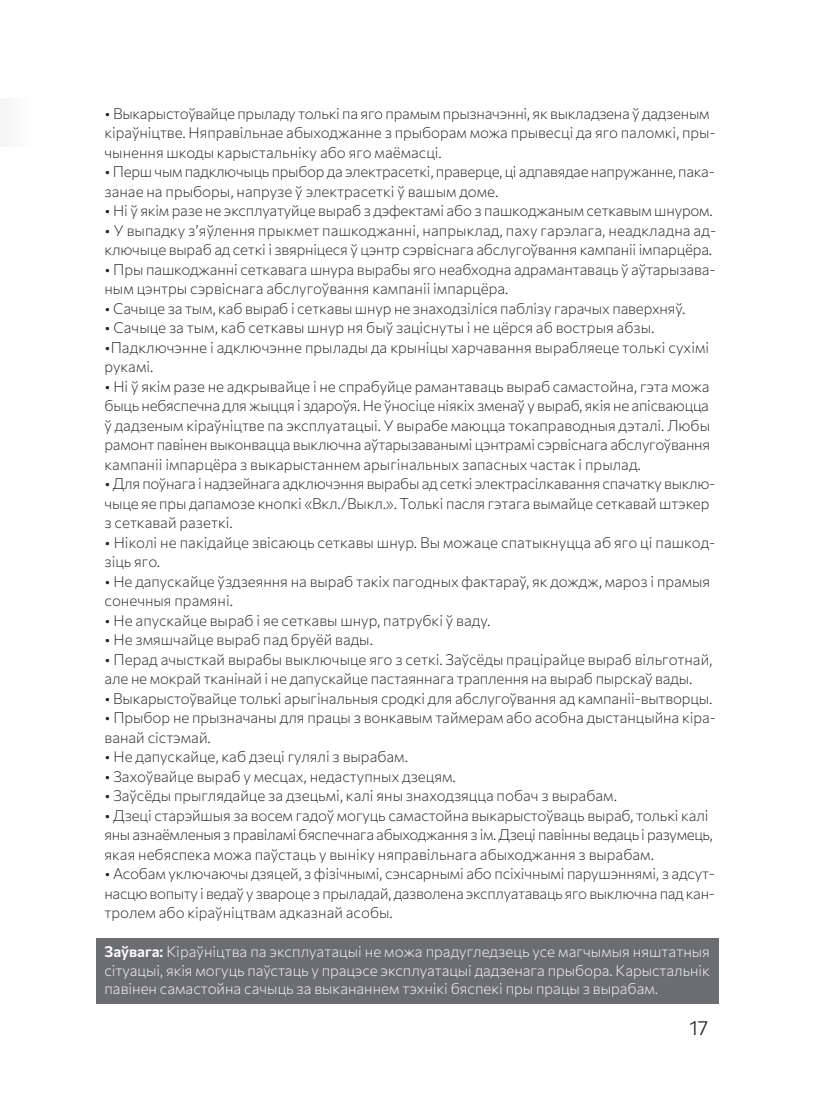
<style>
.page{position:relative;width:815px;height:1120px;background:#fff}
.page>*{position:absolute;margin:0;border:0;box-sizing:border-box;transform-origin:0 0}
.t1{font:300 20px "Commissioner";color:#231f20}
.t2{font:200 15px "Commissioner";letter-spacing:-.01em;color:#231f20}
.t3{font:200 15px "Commissioner";color:#fff}
.s1{font-weight:600}
</style>
<div class="page">
<div style="left:96px;top:938px;width:623px;height:65px;background:#6c6d70"></div>
<div style="left:0;top:99px;width:35px;height:48px;background:#f9f9f9"></div>
<p class="t2" style="left:105px;top:102px;width:607px">• Выкарыстоўвайце прыладу толькі па яго прамым прызначэнні, як выкладзена ў дадзеным</p>
<p class="t2" style="left:105px;top:121px;width:613px">кіраўніцтве. Няправільнае абыходжанне з прыборам можа прывесці да яго паломкі, пры-</p>
<p class="t2" style="left:105px;top:141px;width:339px">чынення шкоды карыстальніку або яго маёмасці.</p>
<p class="t2" style="left:105px;top:160px;width:612px">• Перш чым падключыць прыбор да электрасеткі, праверце, ці адпавядае напружанне, пака-</p>
<p class="t2" style="left:105px;top:180px;width:395px">занае на прыборы, напрузе ў электрасеткі ў вашым доме.</p>
<p class="t2" style="left:105px;top:199px;width:610px">• Ні ў якім разе не эксплуатуйце выраб з дэфектамі або з пашкоджаным сеткавым шнуром.</p>
<p class="t2" style="left:105px;top:219px;width:613px">• У выпадку з’яўлення прыкмет пашкоджанні, напрыклад, паху гарэлага, неадкладна ад-</p>
<p class="t2" style="left:105px;top:238px;width:609px">ключыце выраб ад сеткі і звярніцеся ў цэнтр сэрвіснага абслугоўвання кампаніі імпарцёра.</p>
<p class="t2" style="left:105px;top:258px;width:613px">• Пры пашкоджанні сеткавага шнура вырабы яго неабходна адрамантаваць ў аўтарызава-</p>
<p class="t2" style="left:105px;top:277px;width:405px">ным цэнтры сэрвіснага абслугоўвання кампаніі імпарцёра.</p>
<p class="t2" style="left:105px;top:297px;width:582px">• Сачыце за тым, каб выраб і сеткавы шнур не знаходзіліся паблізу гарачых паверхняў.</p>
<p class="t2" style="left:105px;top:316px;width:551px">• Сачыце за тым, каб сеткавы шнур ня быў заціснуты і не цёрся аб вострыя абзы.</p>
<p class="t2" style="left:105px;top:336px;width:606px">•Падключэнне і адключэнне прылады да крыніцы харчавання вырабляеце толькі сухімі</p>
<p class="t2" style="left:105px;top:355px;width:50px">рукамі.</p>
<p class="t2" style="left:105px;top:375px;width:606px">• Ні ў якім разе не адкрывайце і не спрабуйце рамантаваць выраб самастойна, гэта можа</p>
<p class="t2" style="left:105px;top:394px;width:606px">быць небяспечна для жыцця і здароўя. Не ўносіце ніякіх зменаў у выраб, якія не апісваюцца</p>
<p class="t2" style="left:105px;top:414px;width:607px">ў дадзеным кіраўніцтве па эксплуатацыі. У вырабе маюцца токаправодныя дэталі. Любы</p>
<p class="t2" style="left:105px;top:433px;width:607px">рамонт павінен выконвацца выключна аўтарызаванымі цэнтрамі сэрвіснага абслугоўвання</p>
<p class="t2" style="left:105px;top:453px;width:538px">кампаніі імпарцёра з выкарыстаннем арыгінальных запасных частак і прылад.</p>
<p class="t2" style="left:105px;top:472px;width:613px">• Для поўнага і надзейнага адключэння вырабы ад сеткі электрасілкавання спачатку выклю-</p>
<p class="t2" style="left:105px;top:492px;width:606px">чыце яе пры дапамозе кнопкі «Вкл./Выкл.». Толькі пасля гэтага вымайце сеткавай штэкер</p>
<p class="t2" style="left:105px;top:511px;width:130px">з сеткавай разеткі.</p>
<p class="t2" style="left:105px;top:531px;width:613px">• Ніколі не пакідайце звісаюць сеткавы шнур. Вы можаце спатыкнуцца аб яго ці пашкод-</p>
<p class="t2" style="left:105px;top:550px;width:57px">зіць яго.</p>
<p class="t2" style="left:105px;top:570px;width:607px">• Не дапускайце ўздзеяння на выраб такіх пагодных фактараў, як дождж, мароз і прамыя</p>
<p class="t2" style="left:105px;top:589px;width:130px">сонечныя прамяні.</p>
<p class="t2" style="left:105px;top:609px;width:388px">• Не апускайце выраб і яе сеткавы шнур, патрубкі ў ваду.</p>
<p class="t2" style="left:105px;top:628px;width:270px">• Не змяшчайце выраб пад бруёй вады.</p>
<p class="t2" style="left:105px;top:648px;width:609px">• Перад ачысткай вырабы выключыце яго з сеткі. Заўсёды працірайце выраб вільготнай,</p>
<p class="t2" style="left:105px;top:667px;width:589px">але не мокрай тканінай і не дапускайце пастаяннага траплення на выраб пырскаў вады.</p>
<p class="t2" style="left:105px;top:687px;width:609px">• Выкарыстоўвайце толькі арыгінальныя сродкі для абслугоўвання ад кампаніі-вытворцы.</p>
<p class="t2" style="left:105px;top:706px;width:613px">• Прыбор не прызначаны для працы з вонкавым таймерам або асобна дыстанцыйна кіра-</p>
<p class="t2" style="left:105px;top:726px;width:108px">ванай сістэмай.</p>
<p class="t2" style="left:105px;top:745px;width:305px">• Не дапускайце, каб дзеці гулялі з вырабам.</p>
<p class="t2" style="left:105px;top:765px;width:353px">• Захоўвайце выраб у месцах, недаступных дзецям.</p>
<p class="t2" style="left:105px;top:784px;width:514px">• Заўсёды прыглядайце за дзецьмі, калі яны знаходзяцца побач з вырабам.</p>
<p class="t2" style="left:105px;top:804px;width:606px">• Дзеці старэйшыя за восем гадоў могуць самастойна выкарыстоўваць выраб, толькі калі</p>
<p class="t2" style="left:105px;top:823px;width:610px">яны азнаёмленыя з правіламі бяспечнага абыходжання з ім. Дзеці павінны ведаць і разумець,</p>
<p class="t2" style="left:105px;top:843px;width:551px">якая небяспека можа паўстаць у выніку няправільнага абыходжання з вырабам.</p>
<p class="t2" style="left:105px;top:862px;width:612px">• Асобам уключаючы дзяцей, з фізічнымі, сэнсарнымі або псіхічнымі парушэннямі, з адсут-</p>
<p class="t2" style="left:105px;top:882px;width:612px">насцю вопыту і ведаў у звароце з прыладай, дазволена эксплуатаваць яго выключна пад кан-</p>
<p class="t2" style="left:105px;top:901px;width:290px">тролем або кіраўніцтвам адказнай асобы.</p>
<p class="t3" style="left:105px;top:940px;width:607px"><span class="s1">Заўвага:</span> Кіраўніцтва па эксплуатацыі не можа прадугледзець усе магчымыя няштатныя</p>
<p class="t3" style="left:105px;top:958px;width:607px">сітуацыі, якія могуць паўстаць у працэсе эксплуатацыі дадзенага прыбора. Карыстальнік</p>
<p class="t3" style="left:105px;top:977px;width:555px">павінен самастойна сачыць за выкананнем тэхнікі бяспекі пры працы з вырабам.</p>
<h1 class="t1" style="left:689px;top:1012px;width:20px">17</h1>
</div>
